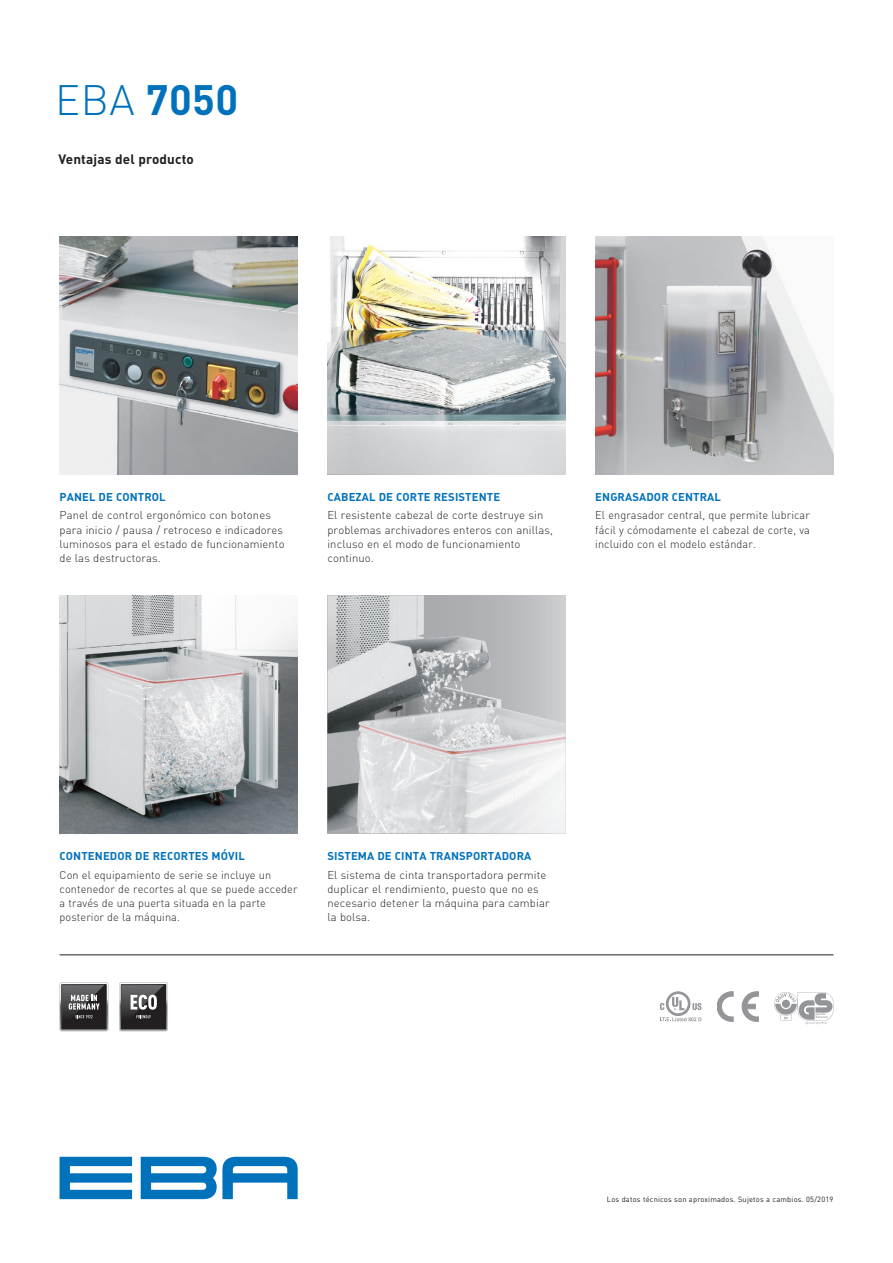
<style>
.page{position:relative;width:893px;height:1263px;background:#fff}
.page>*{position:absolute;margin:0;border:0;box-sizing:border-box;transform-origin:0 0}
.t1{font:700 42px "DIN";color:#0072bc}
.t2{font:700 13.5px "DIN";letter-spacing:.01em;color:#231f20}
.t3{font:300 11.25px/14.2px "DIN";letter-spacing:.01em;color:#231f20}
.t4{font:700 11.25px "DIN";letter-spacing:.01em;color:#0072bc}
.t5{font:7.5px "DIN";letter-spacing:.025em;color:#231f20}
.s1{font-weight:300}
</style>
<div class="page">
<svg style="left:60px;top:1157px;width:72px;height:42px"></svg>
<svg style="left:141px;top:1157px;width:157px;height:42px"></svg>
<img style="left:60px;top:236px;width:238px;height:238px">
<img style="left:60px;top:595px;width:238px;height:238px">
<img style="left:327px;top:595px;width:239px;height:238px">
<img style="left:327px;top:236px;width:239px;height:238px">
<img style="left:595px;top:236px;width:238px;height:238px">
<hr style="left:60px;top:954px;width:773px;height:1px;background:#231f20">
<svg style="left:717px;top:992px;width:16px;height:29px"></svg>
<svg style="left:742px;top:992px;width:16px;height:29px"></svg>
<svg style="left:774px;top:992px;width:59px;height:32px"></svg>
<div style="left:666px;top:991px;width:24px;height:25px;border:1px solid #939598;border-radius:50%"></div>
<svg style="left:660px;top:992px;width:41px;height:29px"></svg>
<svg style="left:119px;top:982px;width:49px;height:49px;background:#605e60"></svg>
<svg style="left:60px;top:982px;width:48px;height:49px;background:#5b595a"></svg>
<h1 class="t1" style="left:55px;top:72px;width:184px"><span class="s1">EBA</span> 7050</h1>
<p class="t2" style="left:58px;top:151px;width:137px">VENTAJAS DEL PRODUCTO</p>
<p class="t4" style="left:60px;top:489px;width:16px">PANE</p>
<p class="t4" style="left:89px;top:489px;width:78px">L DE CONTROL</p>
<p class="t3" style="left:60px;top:508px;width:227px">Panel de control ergonómico con botones para inicio / pausa / retroceso e indicadores luminosos para el estado de funcionamiento de las destructoras.</p>
<p class="t4" style="left:327px;top:489px;width:83px">CABEZAL DE CORT</p>
<p class="t4" style="left:424px;top:489px;width:78px">E RESISTENTE</p>
<p class="t3" style="left:327px;top:508px;width:227px">El resistente cabezal de corte destruye sin problemas archivadores enteros con anillas, incluso en el modo de funcionamiento continuo.</p>
<p class="t4" style="left:595px;top:489px;width:126px">ENGRASADOR CENTRAL</p>
<p class="t3" style="left:595px;top:508px;width:216px;text-align:justify">El engrasador central, que permite lubricar fácil y cómodamente el cabezal de corte, va incluido con el modelo estándar.</p>
<p class="t4" style="left:60px;top:848px;width:122px">CONTENEDOR DE RECORT</p>
<p class="t4" style="left:195px;top:848px;width:51px">ES M ÓVIL</p>
<p class="t3" style="left:60px;top:867px;width:239px">Con el equipamiento de serie se incluye un contenedor de recortes al que se puede acceder a través de una puerta situada en la parte posterior de la máquina.</p>
<p class="t4" style="left:327px;top:848px;width:33px">SISTEMA</p>
<p class="t4" style="left:377px;top:848px;width:75px">DE CINTA TRANSP</p>
<p class="t4" style="left:473px;top:848px;width:59px">ORTADORA</p>
<p class="t3" style="left:327px;top:867px;width:224px">El sistema de cinta transportadora permite duplicar el rendimiento, puesto que no es necesario detener la máquina para cambiar la bolsa.</p>
<p class="t5" style="left:607px;top:1195px;width:228px">Los datos técnicos son aproximados. Sujetos a cambios. 05/2019</p>
</div>
